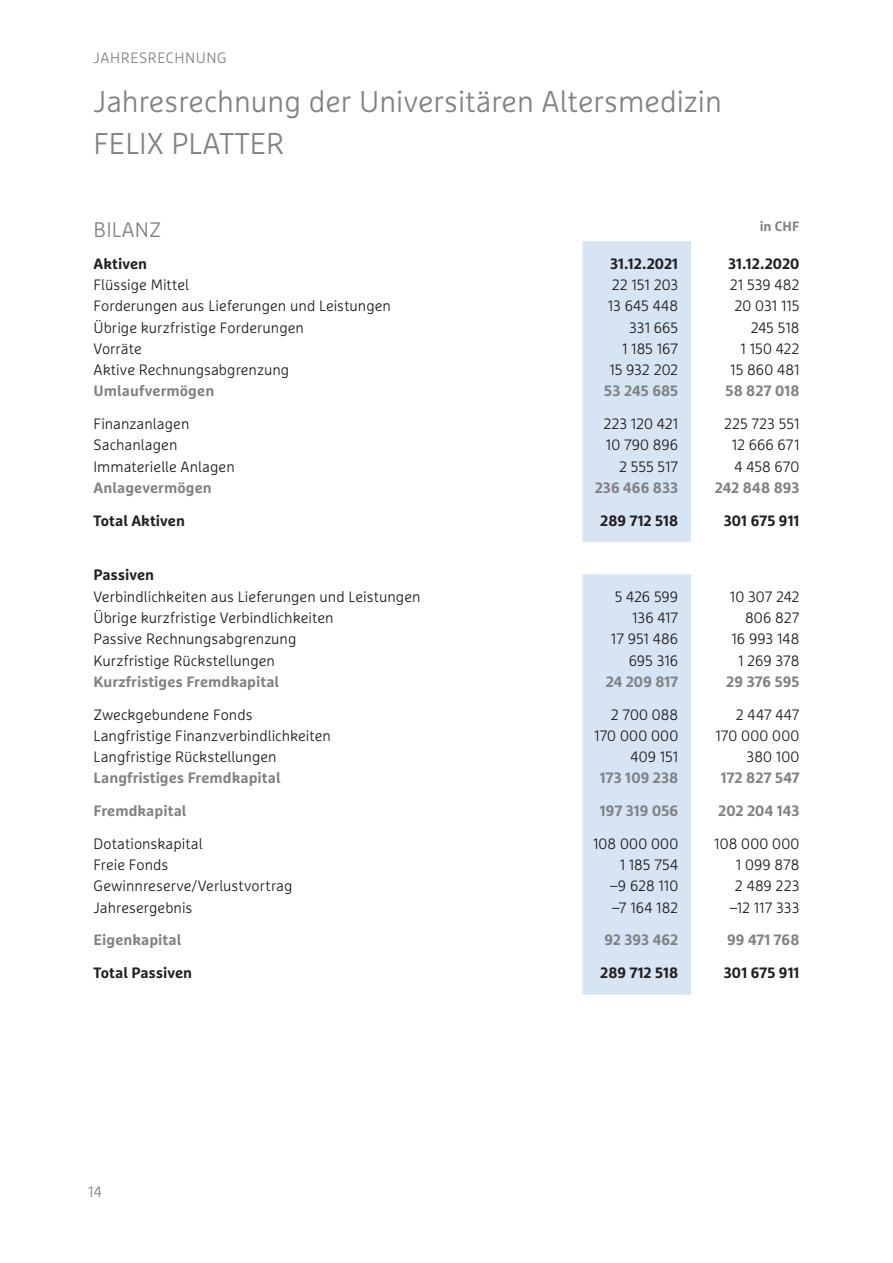
<style>
.page{position:relative;width:893px;height:1263px;background:#fff}
.page>*{position:absolute;margin:0;border:0;box-sizing:border-box;transform-origin:0 0}
.t1{font:300 30px/42px "Marselis Pro";color:#808285}
.t2{font:300 21px "Marselis Pro";letter-spacing:.01em;color:#808285}
.t3{font:300 15px "Marselis Pro";color:#231f20}
.t4{font:700 15px "Marselis Pro";letter-spacing:.005em;color:#808285}
.t5{font:700 15px "Marselis Pro";letter-spacing:.005em;color:#231f20}
.t6{font:300 15px "Marselis Pro";letter-spacing:.02em;color:#231f20}
.t7{font:300 15px "Marselis Pro";letter-spacing:.035em;color:#808285}
.t8{font:700 13.5px "Marselis Pro";color:#808285}
</style>
<div class="page">
<div style="left:583px;top:241px;width:108px;height:754px;background:#d6e4f4"></div>
<svg style="left:583px;top:542px;width:108px;height:32px"></svg>
<p class="t7" style="left:94px;top:48px;width:135px">JAHRESRECHNUNG</p>
<h1 class="t1" style="left:94px;top:80px;width:630px">Jahresrechnung der Universitären Altersmedizin<br>FELIX PLATTER</h1>
<h2 class="t2" style="left:94px;top:217px;width:69px">BILANZ</h2>
<p class="t8" style="left:760px;top:217px;width:41px">in CHF</p>
<p class="t5" style="left:94px;top:254px;width:55px">Aktiven</p>
<p class="t5" style="left:610px;top:254px;width:70px">31.12.2021</p>
<p class="t5" style="left:728px;top:254px;width:73px">31.12.2020</p>
<p class="t3" style="left:94px;top:276px;width:97px">Flüssige Mittel</p>
<p class="t3" style="left:612px;top:276px;width:68px">22 151 203</p>
<p class="t3" style="left:730px;top:276px;width:71px">21 539 482</p>
<p class="t3" style="left:94px;top:297px;width:299px">Forderungen aus Lieferungen und Leistungen</p>
<p class="t3" style="left:608px;top:297px;width:72px">13 645 448</p>
<p class="t3" style="left:735px;top:297px;width:66px">20 031 115</p>
<p class="t3" style="left:94px;top:318px;width:212px">Übrige kurzfristige Forderungen</p>
<p class="t3" style="left:629px;top:318px;width:51px">331 665</p>
<p class="t3" style="left:751px;top:318px;width:50px">245 518</p>
<p class="t3" style="left:94px;top:339px;width:50px">Vorräte</p>
<p class="t3" style="left:622px;top:339px;width:58px">1 185 167</p>
<p class="t3" style="left:740px;top:339px;width:60px">1 150 422</p>
<p class="t3" style="left:94px;top:361px;width:197px">Aktive Rechnungsabgrenzung</p>
<p class="t3" style="left:609px;top:361px;width:70px">15 932 202</p>
<p class="t3" style="left:730px;top:361px;width:71px">15 860 481</p>
<p class="t4" style="left:94px;top:382px;width:122px">Umlaufvermögen</p>
<p class="t4" style="left:604px;top:382px;width:75px">53 245 685</p>
<p class="t4" style="left:726px;top:382px;width:75px">58 827 018</p>
<p class="t3" style="left:94px;top:415px;width:97px">Finanzanlagen</p>
<p class="t3" style="left:603px;top:415px;width:76px">223 120 421</p>
<p class="t3" style="left:724px;top:415px;width:77px">225 723 551</p>
<p class="t3" style="left:94px;top:436px;width:85px">Sachanlagen</p>
<p class="t3" style="left:606px;top:436px;width:74px">10 790 896</p>
<p class="t3" style="left:732px;top:436px;width:69px">12 666 671</p>
<p class="t3" style="left:94px;top:457px;width:143px">Immaterielle Anlagen</p>
<p class="t3" style="left:619px;top:457px;width:61px">2 555 517</p>
<p class="t3" style="left:735px;top:457px;width:66px">4 458 670</p>
<p class="t4" style="left:94px;top:478px;width:120px">Anlagevermögen</p>
<p class="t4" style="left:595px;top:478px;width:85px">236 466 833</p>
<p class="t4" style="left:715px;top:478px;width:86px">242 848 893</p>
<p class="t5" style="left:94px;top:511px;width:93px">Total Aktiven</p>
<p class="t5" style="left:600px;top:511px;width:79px">289 712 518</p>
<p class="t5" style="left:724px;top:511px;width:77px">301 675 911</p>
<p class="t5" style="left:94px;top:565px;width:62px">Passiven</p>
<p class="t3" style="left:94px;top:587px;width:328px">Verbindlichkeiten aus Lieferungen und Leistungen</p>
<p class="t3" style="left:615px;top:587px;width:65px">5 426 599</p>
<p class="t3" style="left:730px;top:587px;width:71px">10 307 242</p>
<p class="t3" style="left:94px;top:609px;width:241px">Übrige kurzfristige Verbindlichkeiten</p>
<p class="t3" style="left:632px;top:609px;width:47px">136 417</p>
<p class="t3" style="left:745px;top:609px;width:56px">806 827</p>
<p class="t3" style="left:94px;top:630px;width:204px">Passive Rechnungsabgrenzung</p>
<p class="t3" style="left:611px;top:630px;width:69px">17 951 486</p>
<p class="t3" style="left:731px;top:630px;width:69px">16 993 148</p>
<p class="t3" style="left:94px;top:651px;width:183px">Kurzfristige Rückstellungen</p>
<p class="t3" style="left:629px;top:651px;width:51px">695 316</p>
<p class="t3" style="left:738px;top:651px;width:63px">1 269 378</p>
<p class="t4" style="left:94px;top:672px;width:187px">Kurzfristiges Fremdkapital</p>
<p class="t4" style="left:606px;top:672px;width:74px">24 209 817</p>
<p class="t4" style="left:726px;top:672px;width:75px">29 376 595</p>
<p class="t3" style="left:94px;top:705px;width:161px">Zweckgebundene Fonds</p>
<p class="t3" style="left:611px;top:705px;width:69px">2 700 088</p>
<p class="t3" style="left:736px;top:705px;width:65px">2 447 447</p>
<p class="t3" style="left:94px;top:726px;width:239px">Langfristige Finanzverbindlichkeiten</p>
<p class="t6" style="left:594px;top:726px;width:85px">170 000 000</p>
<p class="t6" style="left:715px;top:726px;width:85px">170 000 000</p>
<p class="t3" style="left:94px;top:748px;width:185px">Langfristige Rückstellungen</p>
<p class="t3" style="left:630px;top:748px;width:49px">409 151</p>
<p class="t3" style="left:746px;top:748px;width:54px">380 100</p>
<p class="t4" style="left:94px;top:769px;width:188px">Langfristiges Fremdkapital</p>
<p class="t4" style="left:600px;top:769px;width:80px">173 109 238</p>
<p class="t4" style="left:721px;top:769px;width:80px">172 827 547</p>
<p class="t4" style="left:94px;top:801px;width:94px">Fremdkapital</p>
<p class="t4" style="left:600px;top:801px;width:80px">197 319 056</p>
<p class="t4" style="left:718px;top:801px;width:83px">202 204 143</p>
<p class="t3" style="left:94px;top:834px;width:111px">Dotationskapital</p>
<p class="t6" style="left:593px;top:834px;width:87px">108 000 000</p>
<p class="t6" style="left:714px;top:834px;width:87px">108 000 000</p>
<p class="t3" style="left:94px;top:856px;width:77px">Freie Fonds</p>
<p class="t3" style="left:620px;top:856px;width:60px">1 185 754</p>
<p class="t3" style="left:736px;top:856px;width:65px">1 099 878</p>
<p class="t3" style="left:94px;top:877px;width:200px">Gewinnreserve/Verlustvortrag</p>
<p class="t3" style="left:610px;top:877px;width:70px">–9 628 110</p>
<p class="t3" style="left:735px;top:877px;width:66px">2 489 223</p>
<p class="t3" style="left:94px;top:898px;width:100px">Jahresergebnis</p>
<p class="t3" style="left:612px;top:898px;width:68px">–7 164 182</p>
<p class="t3" style="left:730px;top:898px;width:71px">–12 117 333</p>
<p class="t4" style="left:94px;top:931px;width:89px">Eigenkapital</p>
<p class="t4" style="left:604px;top:931px;width:75px">92 393 462</p>
<p class="t4" style="left:727px;top:931px;width:74px">99 471 768</p>
<p class="t5" style="left:94px;top:963px;width:100px">Total Passiven</p>
<p class="t5" style="left:600px;top:963px;width:79px">289 712 518</p>
<p class="t5" style="left:724px;top:963px;width:77px">301 675 911</p>
<p class="t7" style="left:88px;top:1182px;width:15px">14</p>
</div>
